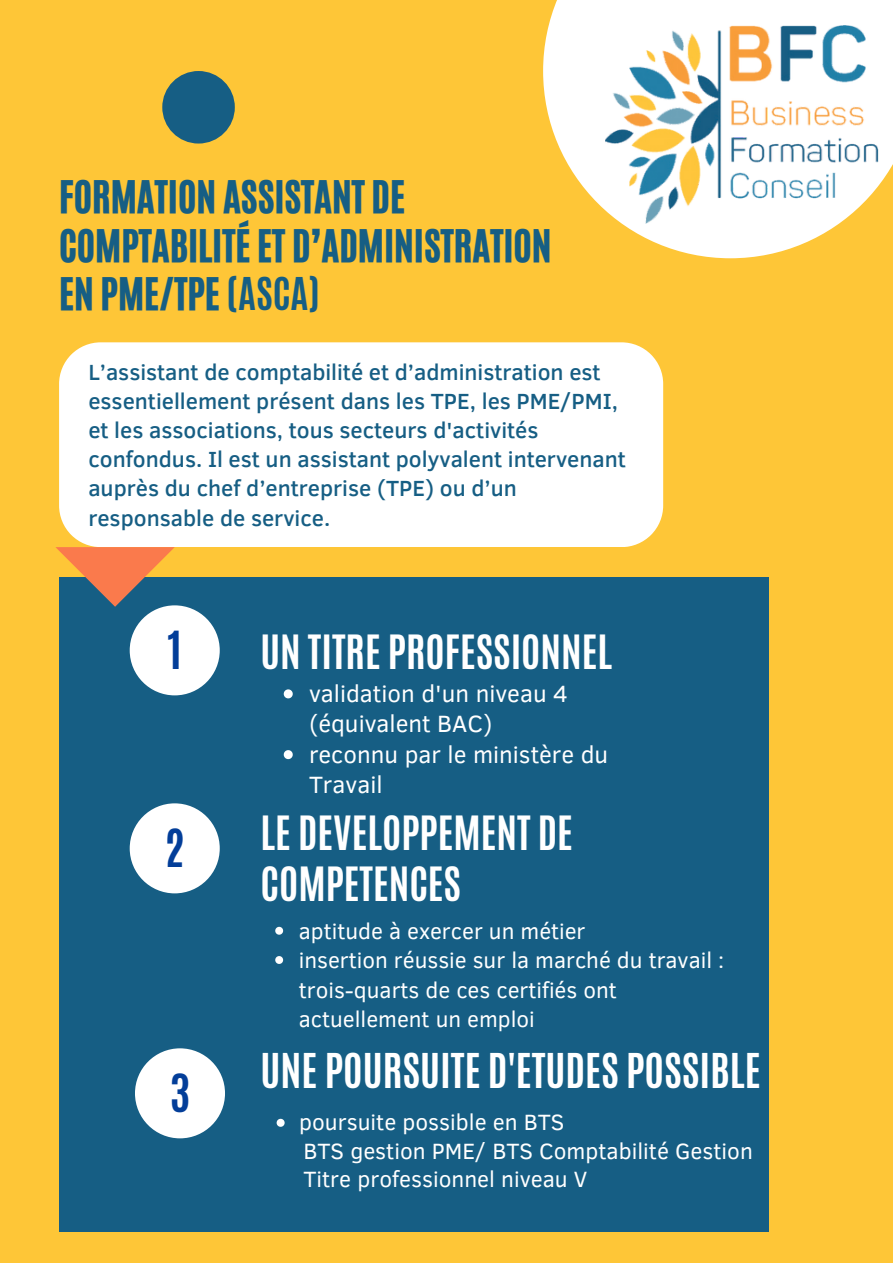
<style>
.page{position:relative;width:893px;height:1264px;background:#fff}
.page>*{position:absolute;margin:0;border:0;box-sizing:border-box;transform-origin:0 0}
.t1{font:700 43.8px "Antonio";color:#033e99}
.t2{font:700 40.05px "Antonio";color:#fff}
.t3{font:700 39.45px/51px "Antonio";color:#fff}
.t4{font:37.8px/48.3px "CA Generated";color:#165e84}
.t5{font:24.15px/30.3px "Clear Sans";color:#fff}
.t6{font:22.65px "Clear Sans";color:#fff}
.t7{font:500 22.5px/29.2px "Clear Sans";color:#165e84}
.t8{font:22.5px/29.2px "Clear Sans";color:#fff}
.s1{font-family:"Antonio";font-weight:700}
</style>
<div class="page">
<div style="left:0;top:0;width:892px;height:1262px;background:#fec637"></div>
<svg style="left:543px;top:0;width:349px;height:258px;fill:#fff"></svg>
<div style="left:59px;top:577px;width:709px;height:654px;background:#165e84"></div>
<div style="left:130px;top:605px;width:90px;height:90px;background:#fff;border-radius:50%"></div>
<div style="left:130px;top:803px;width:90px;height:90px;background:#fff;border-radius:50%"></div>
<div style="left:135px;top:1048px;width:90px;height:90px;background:#fff;border-radius:50%"></div>
<svg style="left:55px;top:547px;width:120px;height:59px"></svg>
<div style="left:162px;top:71px;width:73px;height:72px;background:#165e84;border-radius:50%"></div>
<img style="left:605px;top:26px;width:273px;height:198px">
<div style="left:59px;top:342px;width:604px;height:205px;background:#fff"></div>
<svg style="left:284px;top:689px;width:9px;height:9px"></svg>
<svg style="left:284px;top:750px;width:9px;height:9px"></svg>
<svg style="left:275px;top:926px;width:8px;height:8px"></svg>
<svg style="left:275px;top:956px;width:8px;height:7px"></svg>
<svg style="left:276px;top:1118px;width:8px;height:8px"></svg>
<p class="t4" style="left:59px;top:173px;width:494px">FORMATION ASSISTANT DE<br>COMPTABILITÉ ET D’ADMINISTRATION<br>EN PME/TPE <span class="s1">(ASCA)</span></p>
<p class="t7" style="left:88px;top:356px;width:539px">L’assistant de comptabilité et d’administration est essentiellement présent dans les TPE, les PME/PMI, et les associations, tous secteurs d'activités confondus. Il est un assistant polyvalent intervenant auprès du chef d’entreprise (TPE) ou d’un responsable de service.</p>
<p class="t1" style="left:167px;top:618px;width:16px">1</p>
<p class="t1" style="left:164px;top:816px;width:22px">2</p>
<p class="t1" style="left:170px;top:1061px;width:22px">3</p>
<p class="t3" style="left:260px;top:627px;width:353px">UN TITRE PROFESSIONNEL</p>
<p class="t5" style="left:309px;top:677px;width:260px">validation d'un niveau 4 (équivalent BAC)</p>
<p class="t5" style="left:309px;top:737px;width:301px">reconnu par le ministère du<br>Travail</p>
<p class="t3" style="left:260px;top:807px;width:313px">LE DEVELOPPEMENT DE<br>COMPETENCES</p>
<p class="t8" style="left:299px;top:915px;width:288px">aptitude à exercer un métier</p>
<p class="t8" style="left:299px;top:944px;width:427px">insertion réussie sur la marché du travail : trois-quarts de ces certifiés ont actuellement un emploi</p>
<p class="t2" style="left:260px;top:1042px;width:501px">UNE POURSUITE D'ETUDES POSSIBLE</p>
<p class="t6" style="left:299px;top:1105px;width:267px">poursuite possible en BTS</p>
<p class="t6" style="left:303px;top:1134px;width:451px">BTS gestion PME/ BTS Comptabilité Gestion</p>
<p class="t6" style="left:303px;top:1162px;width:285px">Titre professionnel niveau V</p>
</div>
